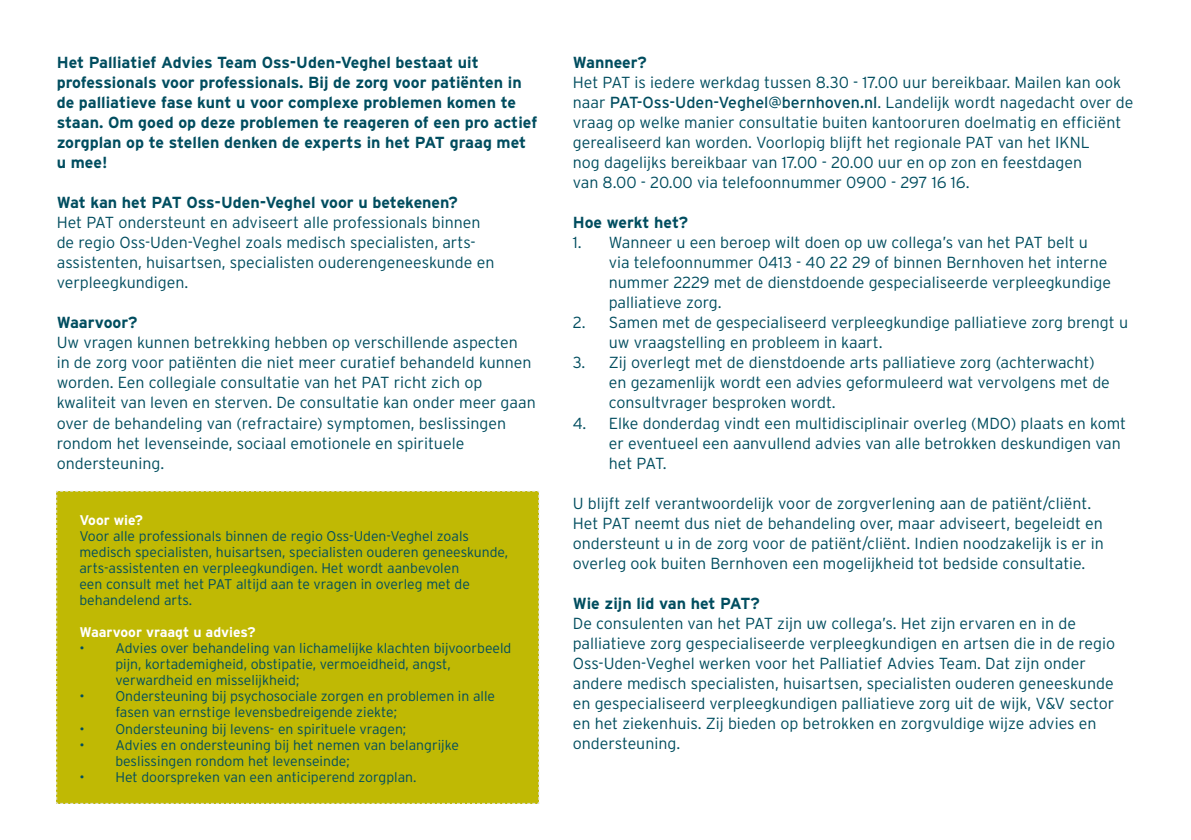
<style>
.page{position:relative;width:1191px;height:840px;background:#fff}
.page>*{position:absolute;margin:0;border:0;box-sizing:border-box;transform-origin:0 0}
.t1{font:300 16px/20px "Interstate";color:#004d5f}
.t2{font:700 16px/20px "Interstate";color:#004d5f}
.t3{font:300 14px/16px "Interstate";color:#004d5f}
.t4{font:700 14px "Interstate";color:#fff}
.s1{font-weight:400}
</style>
<div class="page">
<div style="left:56px;top:491px;width:483px;height:312px;background:#c0b904"></div>
<p class="t2" style="left:57px;top:52px;width:482px">Het Palliatief Advies Team Oss-Uden-Veghel bestaat uit professionals voor professionals. Bij de zorg voor patiënten in de palliatieve fase kunt u voor complexe problemen komen te staan. Om goed op deze problemen te reageren of een pro actief zorgplan op te stellen denken de experts in het PAT graag met u mee!</p>
<p class="t2" style="left:57px;top:192px;width:403px">Wat kan het PAT Oss-Uden-Veghel voor u betekenen?</p>
<p class="t1" style="left:57px;top:212px;width:439px">Het PAT ondersteunt en adviseert alle professionals binnen de regio Oss-Uden-Veghel zoals medisch specialisten, arts&shy;assistenten, huisartsen, specialisten ouderengeneeskunde en verpleegkundigen.</p>
<p class="t2" style="left:57px;top:312px;width:82px">Waarvoor?</p>
<p class="t1" style="left:57px;top:332px;width:481px">Uw vragen kunnen betrekking hebben op verschillende aspecten<br>in de zorg voor patiënten die niet meer curatief behandeld kunnen worden. Een collegiale consultatie van het PAT richt zich op kwaliteit van leven en sterven. De consultatie kan onder meer gaan over de behandeling van (refractaire) symptomen, beslissingen rondom het levenseinde, sociaal emotionele en spirituele ondersteuning.</p>
<p class="t4" style="left:79px;top:512px;width:65px">Voor wie?</p>
<p class="t3" style="left:79px;top:528px;width:430px">Voor alle professionals binnen de regio Oss-Uden-Veghel zoals medisch specialisten, huisartsen, specialisten ouderen geneeskunde, arts-assistenten en verpleegkundigen. Het wordt aanbevolen<br>een consult met het PAT altijd aan te vragen in overleg met de behandelend arts.</p>
<p class="t4" style="left:79px;top:624px;width:178px">Waarvoor vraagt u advies?</p>
<p class="t3" style="left:115px;top:640px;width:397px;text-indent:-36px">• Advies over behandeling van lichamelijke klachten bijvoorbeeld pijn, kortademigheid, obstipatie, vermoeidheid, angst, verwardheid en misselijkheid;</p>
<p class="t3" style="left:115px;top:688px;width:381px;text-indent:-36px">• Ondersteuning bij psychosociale zorgen en problemen in alle fasen van ernstige levensbedreigende ziekte;</p>
<p class="t3" style="left:79px;top:720px;width:328px">• Ondersteuning bij levens- en spirituele vragen;</p>
<p class="t3" style="left:115px;top:736px;width:345px;text-indent:-36px">• Advies en ondersteuning bij het nemen van belangrijke beslissingen rondom het levenseinde;</p>
<p class="t3" style="left:79px;top:768px;width:339px">• Het doorspreken van een anticiperend zorgplan.</p>
<p class="t2" style="left:573px;top:52px;width:76px">Wanneer?</p>
<p class="t1" style="left:573px;top:72px;width:562px">Het PAT is iedere werkdag tussen 8.30 - 17.00 uur bereikbaar. Mailen kan ook naar <span class="s1">PAT-Oss-Uden-Veghel@bernhoven.nl</span>. Landelijk wordt nagedacht over de vraag op welke manier consultatie buiten kantooruren doelmatig en efficiënt gerealiseerd kan worden. Voorlopig blijft het regionale PAT van het IKNL<br>nog dagelijks bereikbaar van 17.00 - 20.00 uur en op zon en feestdagen<br>van 8.00 - 20.00 via telefoonnummer 0900 - 297 16 16.</p>
<p class="t2" style="left:573px;top:212px;width:117px">Hoe werkt het?</p>
<p class="t1" style="left:609px;top:232px;width:504px;text-indent:-36px">1. Wanneer u een beroep wilt doen op uw collega’s van het PAT belt u via telefoonnummer 0413 - 40 22 29 of binnen Bernhoven het interne nummer 2229 met de dienstdoende gespecialiseerde verpleegkundige palliatieve zorg.</p>
<p class="t1" style="left:609px;top:312px;width:521px;text-indent:-36px">2. Samen met de gespecialiseerd verpleegkundige palliatieve zorg brengt u uw vraagstelling en probleem in kaart.</p>
<p class="t1" style="left:609px;top:352px;width:502px;text-indent:-36px">3. Zij overlegt met de dienstdoende arts palliatieve zorg (achterwacht) en gezamenlijk wordt een advies geformuleerd wat vervolgens met de consultvrager besproken wordt.</p>
<p class="t1" style="left:609px;top:412px;width:519px;text-indent:-36px">4. Elke donderdag vindt een multidisciplinair overleg (MDO) plaats en komt er eventueel een aanvullend advies van alle betrokken deskundigen van het PAT.</p>
<p class="t1" style="left:573px;top:492px;width:533px">U blijft zelf verantwoordelijk voor de zorgverlening aan de patiënt/cliënt.<br>Het PAT neemt dus niet de behandeling over, maar adviseert, begeleidt en ondersteunt u in de zorg voor de patiënt/cliënt. Indien noodzakelijk is er in overleg ook buiten Bernhoven een mogelijkheid tot bedside consultatie.</p>
<p class="t2" style="left:573px;top:592px;width:188px">Wie zijn lid van het PAT?</p>
<p class="t1" style="left:573px;top:612px;width:544px">De consulenten van het PAT zijn uw collega’s. Het zijn ervaren en in de palliatieve zorg gespecialiseerde verpleegkundigen en artsen die in de regio Oss-Uden-Veghel werken voor het Palliatief Advies Team. Dat zijn onder andere medisch specialisten, huisartsen, specialisten ouderen geneeskunde en gespecialiseerd verpleegkundigen palliatieve zorg uit de wijk, V&amp;V sector en het ziekenhuis. Zij bieden op betrokken en zorgvuldige wijze advies en ondersteuning.</p>
</div>
